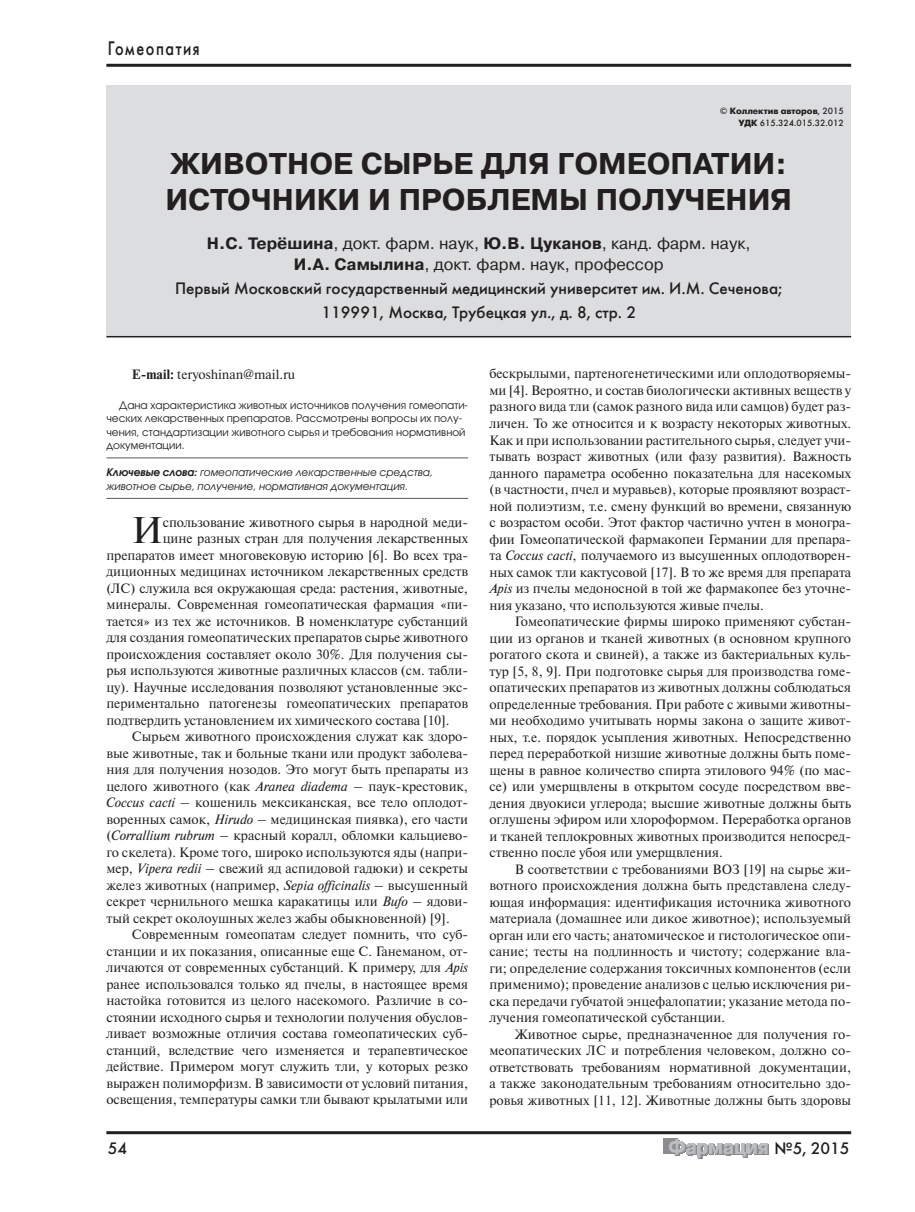
<style>
.page{position:relative;width:915px;height:1212px;background:#fff}
.page>*{position:absolute;margin:0;border:0;box-sizing:border-box;transform-origin:0 0}
.t1{font:37.05px "Newton C";color:#231f20}
.t2{font:700 30px/36px "Pragmatica C";color:#231f20}
.t3{font:700 20.25px "Pragmatica C";color:#8a8c8e;scale:.9 1}
.t4{font:19.5px "Futura Futuris C";letter-spacing:.1em;color:#231f20;scale:.8 1}
.t5{font:16.5px/24px "Futura Futuris C";color:#231f20;text-align:center}
.t6{font:16.5px/21px "Pragmatica C";color:#231f20;text-align:center}
.t7{font:13.5px/16.5px "Newton C";letter-spacing:-.005em;color:#231f20;text-align:justify}
.t8{font:10.5px/13.5px "Avant Garde Gothic C";color:#231f20}
.t9{font:italic 10.5px/13.5px "Avant Garde Gothic C";color:#231f20}
.t10{font:9px/12px "Futura Futuris C";color:#231f20;text-align:right}
.s1{font-weight:700}
.s2{font-style:italic}
</style>
<div class="page">
<hr style="left:106px;top:64px;width:744px;height:3px;background:#231f20">
<hr style="left:106px;top:1131px;width:744px;height:3px;background:#231f20">
<div style="left:663px;top:1138px;width:14px;height:16px;background:#8a8c8e"></div>
<hr style="left:106px;top:457px;width:362px;height:1px;background:#58595b">
<hr style="left:106px;top:498px;width:362px;height:1px;background:#58595b">
<div style="left:106px;top:85px;width:744px;height:251px;background:#dcddde"></div>
<hr style="left:106px;top:336px;width:744px;height:1px;background:#231f20">
<h3 class="t4" style="left:108px;top:41px;width:116px">Гомеопатия</h3>
<p class="t10" style="left:720px;top:106px;width:125px">© <span class="s1">Коллектив авторов</span>, 2015<br><span class="s1">УДК</span> 615.324.015.32.012</p>
<h2 class="t2" style="left:165px;top:149px;width:628px">ЖИВОТНОЕ СЫРЬЕ ДЛЯ ГОМЕОПАТИИ:<br>ИСТОЧНИКИ И ПРОБЛЕМЫ ПОЛУЧЕНИЯ</h2>
<p class="t6" style="left:207px;top:235px;width:545px"><span class="s1">Н.С. Терёшина</span>, докт. фарм. наук, <span class="s1">Ю.В. Цуканов</span>, канд. фарм. наук,<br><span class="s1">И.А. Самылина</span>, докт. фарм. наук, профессор</p>
<p class="t5" style="left:175px;top:278px;width:608px">Первый Московский государственный медицинский университет им. И.М. Сеченова;<br>119991, Москва, Трубецкая ул., д. 8, стр. 2</p>
<p class="t7" style="left:132px;top:367px;width:165px"><span class="s1">E-mail:</span> teryoshinan@mail.ru</p>
<p class="t8" style="left:106px;top:399px;width:363px;text-indent:13px">Дана характеристика животных источников получения гомеопати&shy;ческих лекарственных препаратов. Рассмотрены вопросы их полу&shy;чения, стандартизации животного сырья и требования нормативной документации.</p>
<p class="t9" style="left:106px;top:466px;width:328px"><span class="s1">Ключевые слова:</span> гомеопатические лекарственные средства, животное сырье, получение, нормативная документация.</p>
<h1 class="t1" style="left:132px;top:517px;width:32px">И</h1>
<p class="t7" style="left:163px;top:515px;width:307px">спользование животного сырья в народной меди-</p>
<p class="t7" style="left:163px;top:532px;width:307px">цине разных стран для получения лекарственных</p>
<p class="t7" style="left:106px;top:548px;width:363px">препаратов имеет многовековую историю [6]. Во всех тра-</p>
<p class="t7" style="left:106px;top:565px;width:363px">диционных медицинах источником лекарственных средств</p>
<p class="t7" style="left:106px;top:581px;width:363px">(ЛС) служила вся окружающая среда: растения, животные,</p>
<p class="t7" style="left:106px;top:598px;width:363px">минералы. Современная гомеопатическая фармация «пи-</p>
<p class="t7" style="left:106px;top:614px;width:363px">тается» из тех же источников. В номенклатуре субстанций</p>
<p class="t7" style="left:106px;top:631px;width:363px">для создания гомеопатических препаратов сырье животного</p>
<p class="t7" style="left:106px;top:647px;width:363px">происхождения составляет около 30%. Для получения сы-</p>
<p class="t7" style="left:106px;top:664px;width:363px">рья используются животные различных классов (см. табли-</p>
<p class="t7" style="left:106px;top:680px;width:363px">цу). Научные исследования позволяют установленные экс-</p>
<p class="t7" style="left:106px;top:697px;width:363px">периментально патогенезы гомеопатических препаратов</p>
<p class="t7" style="left:106px;top:713px;width:344px">подтвердить установлением их химического состава [10].</p>
<p class="t7" style="left:132px;top:730px;width:337px">Сырьем животного происхождения служат как здоро-</p>
<p class="t7" style="left:106px;top:746px;width:363px">вые животные, так и больные ткани или продукт заболева-</p>
<p class="t7" style="left:106px;top:763px;width:363px">ния для получения нозодов. Это могут быть препараты из</p>
<p class="t7" style="left:106px;top:779px;width:363px">целого животного (как <span class="s2">Aranea diadema</span> – паук-крестовик,</p>
<p class="t7" style="left:106px;top:796px;width:363px"><span class="s2">Coccus cacti</span> – кошениль мексиканская, все тело оплодот-</p>
<p class="t7" style="left:106px;top:812px;width:363px">воренных самок, <span class="s2">Hirudo</span> – медицинская пиявка), его части</p>
<p class="t7" style="left:106px;top:829px;width:363px">(<span class="s2">Corrallium rubrum</span> – красный коралл, обломки кальциево-</p>
<p class="t7" style="left:106px;top:845px;width:363px">го скелета). Кроме того, широко используются яды (напри-</p>
<p class="t7" style="left:106px;top:862px;width:363px">мер, <span class="s2">Vipera redii</span> – свежий яд аспидовой гадюки) и секреты</p>
<p class="t7" style="left:106px;top:878px;width:363px">желез животных (например, <span class="s2">Sepia officinalis</span> – высушенный</p>
<p class="t7" style="left:106px;top:895px;width:363px">секрет чернильного мешка каракатицы или <span class="s2">Bufo</span> – ядови-</p>
<p class="t7" style="left:106px;top:911px;width:345px">тый секрет околоушных желез жабы обыкновенной) [9].</p>
<p class="t7" style="left:132px;top:928px;width:337px">Современным гомеопатам следует помнить, что суб-</p>
<p class="t7" style="left:106px;top:944px;width:363px">станции и их показания, описанные еще С. Ганеманом, от-</p>
<p class="t7" style="left:106px;top:961px;width:363px">личаются от современных субстанций. К примеру, для <span class="s2">Apis</span></p>
<p class="t7" style="left:106px;top:977px;width:363px">ранее использовался только яд пчелы, в настоящее время</p>
<p class="t7" style="left:106px;top:994px;width:363px">настойка готовится из целого насекомого. Различие в со-</p>
<p class="t7" style="left:106px;top:1010px;width:363px">стоянии исходного сырья и технологии получения обуслов-</p>
<p class="t7" style="left:106px;top:1027px;width:363px">ливает возможные отличия состава гомеопатических суб-</p>
<p class="t7" style="left:106px;top:1043px;width:363px">станций, вследствие чего изменяется и терапевтическое</p>
<p class="t7" style="left:106px;top:1060px;width:363px">действие. Примером могут служить тли, у которых резко</p>
<p class="t7" style="left:106px;top:1076px;width:363px">выражен полиморфизм. В зависимости от условий питания,</p>
<p class="t7" style="left:106px;top:1093px;width:363px">освещения, температуры самки тли бывают крылатыми или</p>
<p class="t7" style="left:489px;top:367px;width:363px">бескрылыми, партеногенетическими или оплодотворяемы&shy;ми [4]. Вероятно, и состав биологически активных веществ у разного вида тли (самок разного вида или самцов) будет раз&shy;личен. То же относится и к возрасту некоторых животных.<br>Как и при использовании растительного сырья, следует учи&shy;тывать возраст животных (или фазу развития). Важность данного параметра особенно показательна для насекомых (в частности, пчел и муравьев), которые проявляют возраст&shy;ной полиэтизм, т.е. смену функций во времени, связанную с возрастом особи. Этот фактор частично учтен в моногра&shy;фии Гомеопатической фармакопеи Германии для препара&shy;та <span class="s2">Coccus cacti</span>, получаемого из высушенных оплодотворен&shy;ных самок тли кактусовой [17]. В то же время для препарата <span class="s2">Apis</span> из пчелы медоносной в той же фармакопее без уточне&shy;ния указано, что используются живые пчелы.</p>
<p class="t7" style="left:489px;top:614px;width:363px;text-indent:26px">Гомеопатические фирмы широко применяют субстан&shy;ции из органов и тканей животных (в основном крупного рогатого скота и свиней), а также из бактериальных куль&shy;тур [5, 8, 9]. При подготовке сырья для производства гоме&shy;опатических препаратов из животных должны соблюдаться определенные требования. При работе с живыми животны&shy;ми необходимо учитывать нормы закона о защите живот&shy;ных, т.е. порядок усыпления животных. Непосредственно перед переработкой низшие животные должны быть поме&shy;щены в равное количество спирта этилового 94% (по мас&shy;се) или умерщвлены в открытом сосуде посредством вве&shy;дения двуокиси углерода; высшие животные должны быть оглушены эфиром или хлороформом. Переработка органов и тканей теплокровных животных производится непосред&shy;ственно после убоя или умерщвления.</p>
<p class="t7" style="left:489px;top:862px;width:363px;text-indent:26px">В соответствии с требованиями ВОЗ [19] на сырье жи&shy;вотного происхождения должна быть представлена следу&shy;ющая информация: идентификация источника животного материала (домашнее или дикое животное); используемый орган или его часть; анатомическое и гистологическое опи&shy;сание; тесты на подлинность и чистоту; содержание вла&shy;ги; определение содержания токсичных компонентов (если применимо); проведение анализов с целью исключения ри&shy;ска передачи губчатой энцефалопатии; указание метода по&shy;лучения гомеопатической субстанции.</p>
<p class="t7" style="left:489px;top:1027px;width:363px;text-indent:26px">Животное сырье, предназначенное для получения го&shy;меопатических ЛС и потребления человеком, должно со&shy;ответствовать требованиям нормативной документации, а также законодательным требованиям относительно здо&shy;ровья животных [11, 12]. Животные должны быть здоровы</p>
<h3 class="t3" style="left:669px;top:1140px;width:113px">Фармация</h3>
<p class="t5" style="left:108px;top:1138px;width:21px">54</p>
<p class="t5" style="left:774px;top:1138px;width:77px">№5, 2015</p>
</div>
